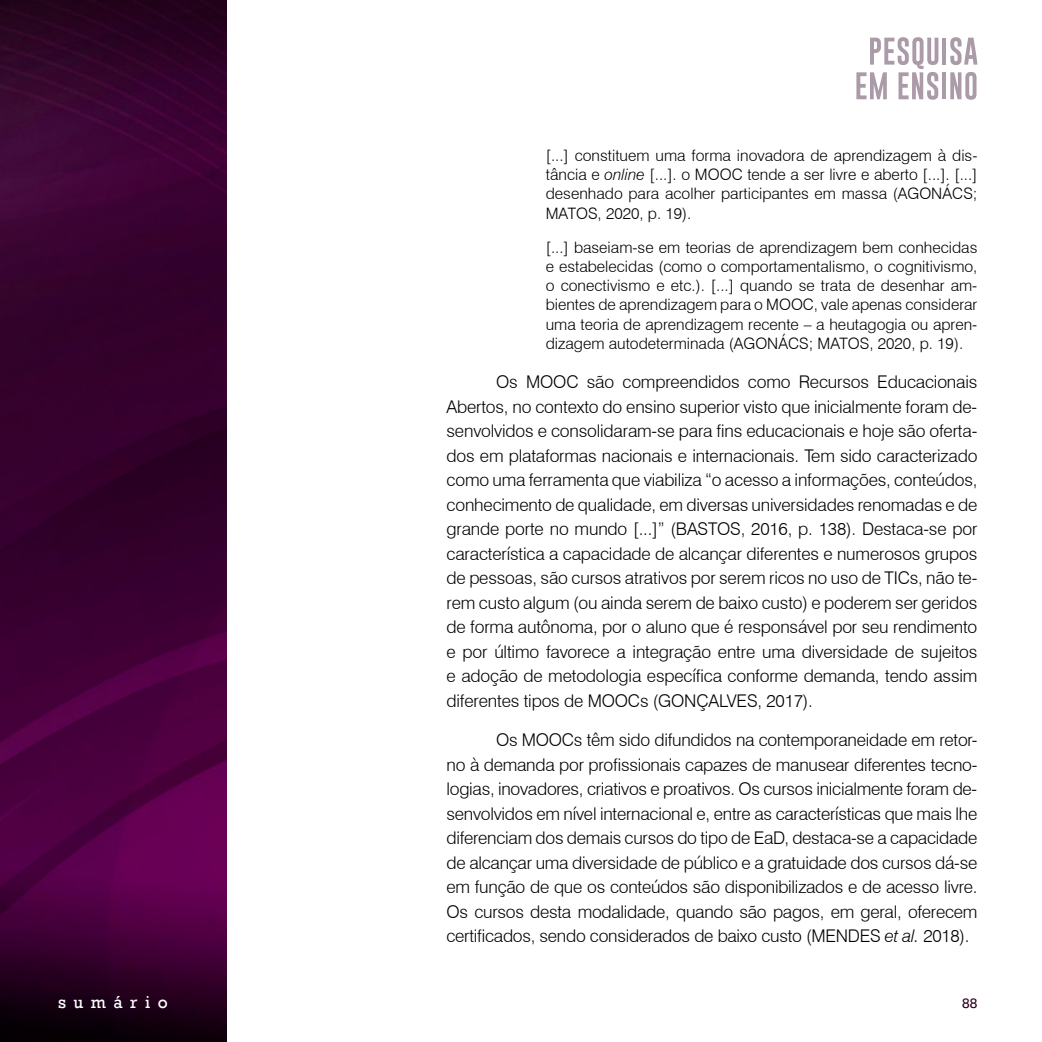
<style>
.page{position:relative;width:1042px;height:1042px;background:#fff}
.page>*{position:absolute;margin:0;border:0;box-sizing:border-box;transform-origin:0 0}
.t1{font:300 17.5px/24.5px "Swiss 721 BT";letter-spacing:-.015em;color:#000;text-align:justify}
.t2{font:17.5px "Rockwell";letter-spacing:.425em;color:#fff}
.t3{font:300 15.75px/19.2px "Swiss 721 BT";color:#000;text-align:justify}
.t4{font:14px "Rockwell";color:#2d0024}
.s1{font-style:italic}
</style>
<div class="page">
<img style="left:0;top:0;width:226px;height:1042px">
<hr style="left:942px;top:38px;width:4px;height:27px;background:#ab9aa8">
<svg style="left:950px;top:37px;width:27px;height:28px"></svg>
<svg style="left:856px;top:37px;width:82px;height:63px"></svg>
<hr style="left:942px;top:72px;width:4px;height:27px;background:#ab9aa8">
<svg style="left:950px;top:72px;width:26px;height:28px"></svg>
<p class="t3" style="left:546px;top:145px;width:433px">[...] constituem uma forma inovadora de aprendizagem à dis&shy;tância e <span class="s1">online</span> [...]. o MOOC tende a ser livre e aberto [...]. [...] desenhado para acolher participantes em massa (AGONÁCS; MATOS, 2020, p. 19).</p>
<p class="t3" style="left:546px;top:237px;width:433px">[...] baseiam-se em teorias de aprendizagem bem conhecidas e estabelecidas (como o comportamentalismo, o cognitivismo, o conectivismo e etc.). [...] quando se trata de desenhar am&shy;bientes de aprendizagem para o MOOC, vale apenas considerar uma teoria de aprendizagem recente – a heutagogia ou apren&shy;dizagem autodeterminada (AGONÁCS; MATOS, 2020, p. 19).</p>
<p class="t1" style="left:446px;top:370px;width:532px;text-indent:50px">Os MOOC são compreendidos como Recursos Educacionais Abertos, no contexto do ensino superior visto que inicialmente foram de&shy;senvolvidos e consolidaram-se para fins educacionais e hoje são oferta&shy;dos em plataformas nacionais e internacionais. Tem sido caracterizado como uma ferramenta que viabiliza “o acesso a informações, conteúdos, conhecimento de qualidade, em diversas universidades renomadas e de grande porte no mundo [...]” (BASTOS, 2016, p. 138). Destaca-se por característica a capacidade de alcançar diferentes e numerosos grupos de pessoas, são cursos atrativos por serem ricos no uso de TICs, não te&shy;rem custo algum (ou ainda serem de baixo custo) e poderem ser geridos de forma autônoma, por o aluno que é responsável por seu rendimento e por último favorece a integração entre uma diversidade de sujeitos e adoção de metodologia específica conforme demanda, tendo assim diferentes tipos de MOOCs (GONÇALVES, 2017).</p>
<p class="t1" style="left:446px;top:728px;width:532px;text-indent:50px">Os MOOCs têm sido difundidos na contemporaneidade em retor&shy;no à demanda por profissionais capazes de manusear diferentes tecno&shy;logias, inovadores, criativos e proativos. Os cursos inicialmente foram de&shy;senvolvidos em nível internacional e, entre as características que mais lhe diferenciam dos demais cursos do tipo de EaD, destaca-se a capacidade de alcançar uma diversidade de público e a gratuidade dos cursos dá-se em função de que os conteúdos são disponibilizados e de acesso livre.<br>Os cursos desta modalidade, quando são pagos, em geral, oferecem certificados, sendo considerados de baixo custo (MENDES <span class="s1">et al.</span> 2018).</p>
<p class="t2" style="left:58px;top:992px;width:111px">sumário</p>
<p class="t4" style="left:962px;top:995px;width:17px">88</p>
</div>
